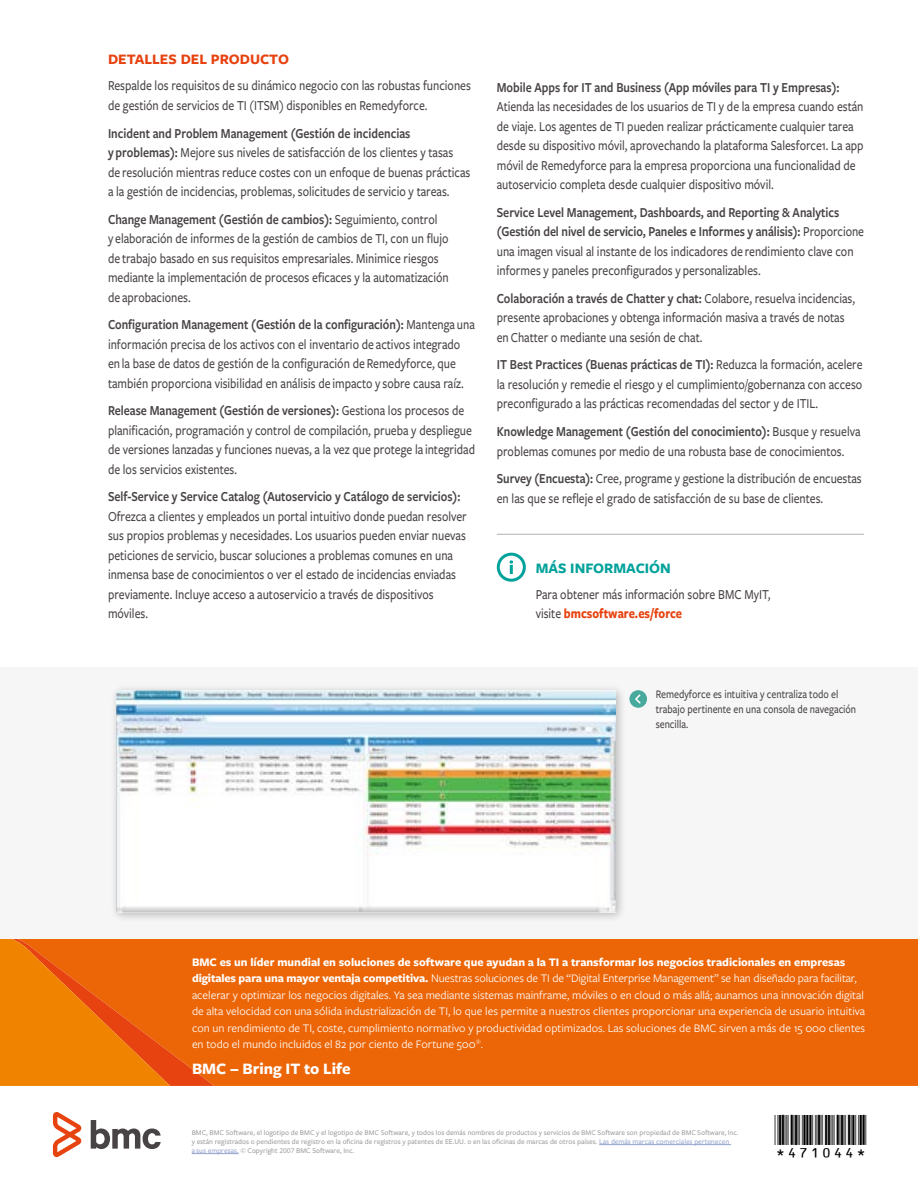
<style>
.page{position:relative;width:918px;height:1188px;background:#fff}
.page>*{position:absolute;margin:0;border:0;box-sizing:border-box;transform-origin:0 0}
.t1{font:30px "BC39 HI Tall HR";color:#000}
.t2{font:700 16.5px "Freight Sans Pro";color:#fff}
.t3{font:700 15px "Freight Sans Pro";color:#e74310}
.t4{font:700 15px "Freight Sans Pro";color:#00a29b}
.t5{font:500 14.25px/19.5px "Freight Sans Pro";color:#484344;scale:.85 1}
.t6{font:600 14.25px "Freight Sans Pro";color:#484344;scale:.85 1}
.t7{font:12px/16.5px "Freight Sans Pro";color:#fff}
.t8{font:500 12px/15px "Freight Sans Pro";color:#484344;scale:.85 1}
.t9{font:500 7.5px/9px "Freight Sans Pro";color:#9d9d9c}
.s1{font-weight:600}
.s2{font-weight:700;color:#e74310}
.s3{font-weight:700}
.s4{color:#95a4cd}
</style>
<div class="page">
<svg style="left:91px;top:1120px;width:70px;height:29px"></svg>
<svg style="left:53px;top:1112px;width:28px;height:45px"></svg>
<div style="left:214px;top:939px;width:704px;height:147px;background:#ec6608"></div>
<svg style="left:0;top:939px;width:214px;height:147px;background:#ed6f06"></svg>
<hr style="left:599px;top:1144px;width:132px;height:1px;background:#95a4cd">
<hr style="left:192px;top:1153px;width:47px;height:1px;background:#95a4cd">
<div style="left:0;top:667px;width:918px;height:272px;background:#f6f6f6"></div>
<div style="left:629px;top:690px;width:18px;height:18px;background:#47aa9c;border-radius:50%"></div>
<svg style="left:635px;top:694px;width:6px;height:10px"></svg>
<div style="left:111px;top:685px;width:516px;height:238px;background:#000;opacity:.25"></div>
<img style="left:116px;top:690px;width:500px;height:222px">
<div style="left:497px;top:553px;width:29px;height:29px;border:3px solid #00a29b;border-radius:50%"></div>
<svg style="left:510px;top:560px;width:3px;height:14px"></svg>
<hr style="left:497px;top:534px;width:367px;height:1px;background:#b1b0b3">
<p class="t3" style="left:108px;top:49px;width:183px">DETALLES DEL PRODUCTO</p>
<p class="t5" style="left:108px;top:76px;width:429px">Respalde los requisitos de su dinámico negocio con las robustas funciones de gestión de servicios de TI (ITSM) disponibles en Remedyforce.</p>
<p class="t5" style="left:108px;top:123px;width:428px"><span class="s1">Incident and Problem Management (Gestión de incidencias<br>y problemas):</span> Mejore sus niveles de satisfacción de los clientes y tasas<br>de resolución mientras reduce costes con un enfoque de buenas prácticas a la gestión de incidencias, problemas, solicitudes de servicio y tareas.</p>
<p class="t5" style="left:108px;top:209px;width:402px"><span class="s1">Change Management (Gestión de cambios):</span> Seguimiento, control<br>y elaboración de informes de la gestión de cambios de TI, con un flujo de trabajo basado en sus requisitos empresariales. Minimice riesgos mediante la implementación de procesos eficaces y la automatización de aprobaciones.</p>
<p class="t5" style="left:108px;top:314px;width:433px"><span class="s1">Configuration Management (Gestión de la configuración):</span> Mantenga una información precisa de los activos con el inventario de activos integrado en la base de datos de gestión de la configuración de Remedyforce, que también proporciona visibilidad en análisis de impacto y sobre causa raíz.</p>
<p class="t5" style="left:108px;top:400px;width:433px"><span class="s1">Release Management (Gestión de versiones):</span> Gestiona los procesos de planificación, programación y control de compilación, prueba y despliegue de versiones lanzadas y funciones nuevas, a la vez que protege la integridad de los servicios existentes.</p>
<p class="t6" style="left:108px;top:487px;width:416px">Self-Service y Service Catalog (Autoservicio y Catálogo de servicios):</p>
<p class="t5" style="left:108px;top:506px;width:424px">Ofrezca a clientes y empleados un portal intuitivo donde puedan resolver sus propios problemas y necesidades. Los usuarios pueden enviar nuevas peticiones de servicio, buscar soluciones a problemas comunes en una inmensa base de conocimientos o ver el estado de incidencias enviadas previamente. Incluye acceso a autoservicio a través de dispositivos móviles.</p>
<p class="t6" style="left:497px;top:77px;width:405px">Mobile Apps for IT and Business (App móviles para TI y Empresas):</p>
<p class="t5" style="left:497px;top:96px;width:433px">Atienda las necesidades de los usuarios de TI y de la empresa cuando están de viaje. Los agentes de TI pueden realizar prácticamente cualquier tarea desde su dispositivo móvil, aprovechando la plataforma Salesforce1. La app móvil de Remedyforce para la empresa proporciona una funcionalidad de autoservicio completa desde cualquier dispositivo móvil.</p>
<p class="t5" style="left:497px;top:202px;width:434px"><span class="s1">Service Level Management, Dashboards, and Reporting &amp; Analytics (Gestión del nivel de servicio, Paneles e Informes y análisis):</span> Proporcione una imagen visual al instante de los indicadores de rendimiento clave con informes y paneles preconfigurados y personalizables.</p>
<p class="t5" style="left:497px;top:288px;width:423px"><span class="s1">Colaboración a través de Chatter y chat:</span> Colabore, resuelva incidencias, presente aprobaciones y obtenga información masiva a través de notas en Chatter o mediante una sesión de chat.</p>
<p class="t5" style="left:497px;top:354px;width:432px;text-align:justify"><span class="s1">IT Best Practices (Buenas prácticas de TI):</span> Reduzca la formación, acelere la resolución y remedie el riesgo y el cumplimiento/gobernanza con acceso preconfigurado a las prácticas recomendadas del sector y de ITIL.</p>
<p class="t5" style="left:497px;top:421px;width:429px"><span class="s1">Knowledge Management (Gestión del conocimiento):</span> Busque y resuelva problemas comunes por medio de una robusta base de conocimientos.</p>
<p class="t5" style="left:497px;top:468px;width:431px"><span class="s1">Survey (Encuesta):</span> Cree, programe y gestione la distribución de encuestas en las que se refleje el grado de satisfacción de su base de clientes.</p>
<p class="t4" style="left:536px;top:557px;width:137px">MÁS INFORMACIÓN</p>
<p class="t5" style="left:536px;top:584px;width:278px">Para obtener más información sobre BMC MyIT, visite <span class="s2">bmcsoftware.es/force</span></p>
<p class="t8" style="left:656px;top:686px;width:237px">Remedyforce es intuitiva y centraliza todo el trabajo pertinente en una consola de navegación sencilla.</p>
<p class="t7" style="left:192px;top:953px;width:675px"><span class="s3">BMC es un líder mundial en soluciones de software que ayudan a la TI a transformar los negocios tradicionales en empresas digitales para una mayor ventaja competitiva.</span> Nuestras soluciones de TI de “Digital Enterprise Management” se han diseñado para facilitar, acelerar y optimizar los negocios digitales. Ya sea mediante sistemas mainframe, móviles o en cloud o más allá; aunamos una innovación digital de alta velocidad con una sólida industrialización de TI, lo que les permite a nuestros clientes proporcionar una experiencia de usuario intuitiva con un rendimiento de TI, coste, cumplimiento normativo y productividad optimizados. Las soluciones de BMC sirven a más de 15 000 clientes en todo el mundo incluidos el 82 por ciento de Fortune 500<sup>®</sup>.</p>
<p class="t2" style="left:192px;top:1058px;width:160px">BMC – Bring IT to Life</p>
<p class="t9" style="left:192px;top:1127px;width:548px">BMC, BMC Software, el logotipo de BMC y el logotipo de BMC Software, y todos los demás nombres de productos y servicios de BMC Software son propiedad de BMC Software, Inc. y están registrados o pendientes de registro en la oficina de registros y patentes de EE.UU. o en las oficinas de marcas de otros países. <span class="s4">Las demás marcas comerciales pertenecen<br>a sus empresas.</span> © Copyright 2007 BMC Software, Inc.</p>
<h1 class="t1" style="left:775px;top:1107px;width:94px">*471044*</h1>
</div>
